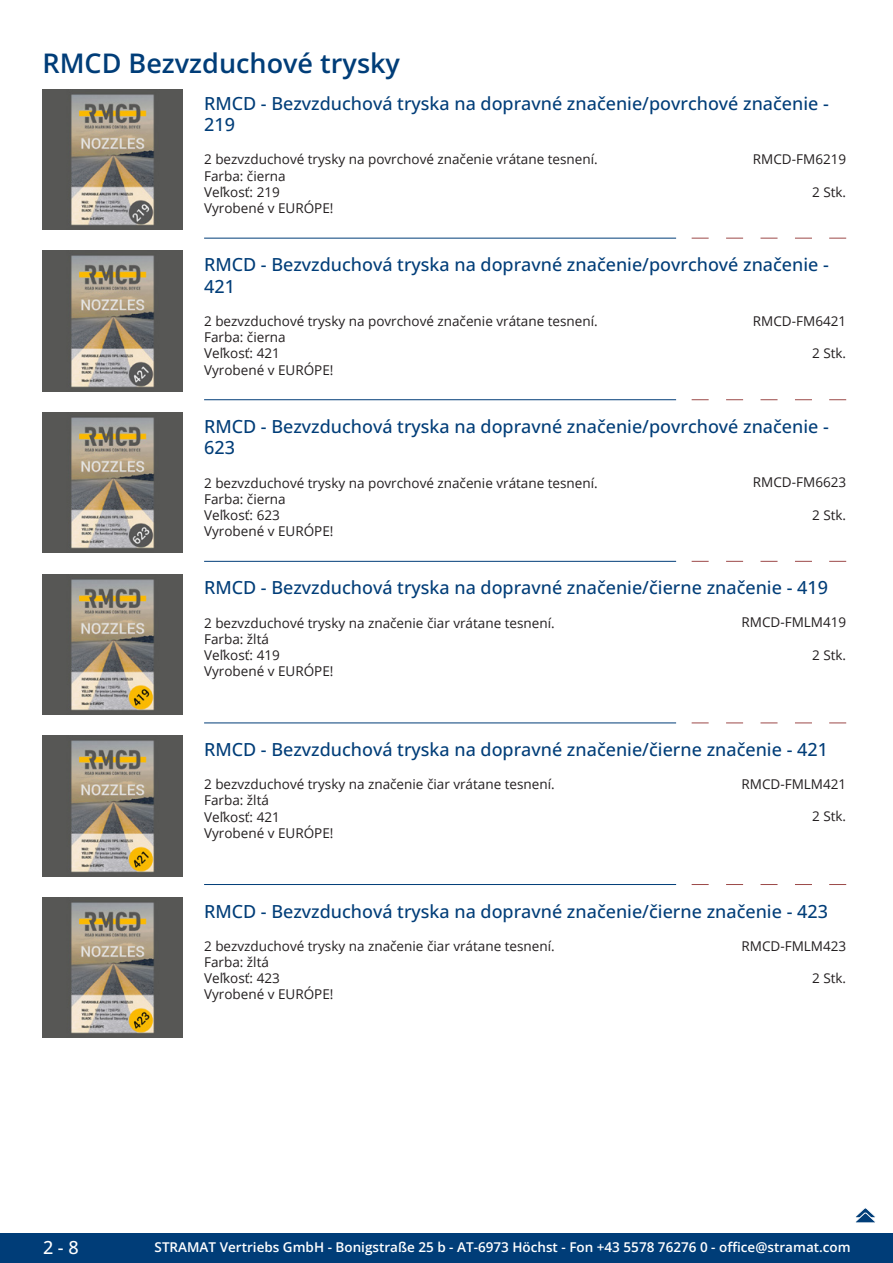
<style>
.page{position:relative;width:893px;height:1263px;background:#fff}
.page>*{position:absolute;margin:0;border:0;box-sizing:border-box;transform-origin:0 0}
.GruppeName{font:600 27px "Open Sans";color:#003d78}
.ArtikelName{font:500 18px/21.6px "Open Sans";color:#003d78}
.t1{font:500 18px "Open Sans";color:#fff}
.Beschreibung{font:13.5px/16.2px "Open Sans";color:#231f20}
.ArtikelNummer{font:13.5px "Open Sans";color:#231f20}
.t2{font:600 13.5px "Open Sans";color:#fff}
</style>
<div class="page">
<div style="left:0;top:1233px;width:893px;height:30px;background:#003d78"></div>
<img style="left:43px;top:89px;width:140px;height:141px">
<img style="left:43px;top:251px;width:140px;height:140px">
<svg style="left:692px;top:238px;width:17px;height:1px"></svg>
<svg style="left:726px;top:238px;width:17px;height:1px"></svg>
<svg style="left:760px;top:238px;width:17px;height:1px"></svg>
<svg style="left:795px;top:238px;width:17px;height:1px"></svg>
<svg style="left:829px;top:238px;width:17px;height:1px"></svg>
<hr style="left:204px;top:238px;width:472px;height:1px;background:#003d78">
<img style="left:43px;top:412px;width:140px;height:141px">
<svg style="left:692px;top:399px;width:17px;height:1px"></svg>
<svg style="left:726px;top:399px;width:17px;height:1px"></svg>
<svg style="left:760px;top:399px;width:17px;height:1px"></svg>
<svg style="left:795px;top:399px;width:17px;height:1px"></svg>
<svg style="left:829px;top:399px;width:17px;height:1px"></svg>
<hr style="left:204px;top:399px;width:472px;height:1px;background:#003d78">
<img style="left:43px;top:574px;width:140px;height:140px">
<svg style="left:692px;top:561px;width:17px;height:1px"></svg>
<svg style="left:726px;top:561px;width:17px;height:1px"></svg>
<svg style="left:760px;top:561px;width:17px;height:1px"></svg>
<svg style="left:795px;top:561px;width:17px;height:1px"></svg>
<svg style="left:829px;top:561px;width:17px;height:1px"></svg>
<hr style="left:204px;top:561px;width:472px;height:1px;background:#003d78">
<img style="left:43px;top:736px;width:140px;height:140px">
<svg style="left:692px;top:723px;width:17px;height:1px"></svg>
<svg style="left:726px;top:723px;width:17px;height:1px"></svg>
<svg style="left:760px;top:723px;width:17px;height:1px"></svg>
<svg style="left:795px;top:723px;width:17px;height:1px"></svg>
<svg style="left:829px;top:723px;width:17px;height:1px"></svg>
<hr style="left:204px;top:723px;width:472px;height:1px;background:#003d78">
<img style="left:43px;top:897px;width:140px;height:140px">
<svg style="left:692px;top:884px;width:17px;height:1px"></svg>
<svg style="left:726px;top:884px;width:17px;height:1px"></svg>
<svg style="left:760px;top:884px;width:17px;height:1px"></svg>
<svg style="left:795px;top:884px;width:17px;height:1px"></svg>
<svg style="left:829px;top:884px;width:17px;height:1px"></svg>
<hr style="left:204px;top:884px;width:472px;height:1px;background:#003d78">
<svg style="left:855px;top:1208px;width:21px;height:15px"></svg>
<p class="GruppeName" style="left:43px;top:44px;width:359px">RMCD Bezvzduchové trysky</p>
<p class="ArtikelName" style="left:204px;top:92px;width:625px">RMCD - Bezvzduchová tryska na dopravné značenie/povrchové značenie -<br>219</p>
<p class="Beschreibung" style="left:204px;top:151px;width:395px">2 bezvzduchové trysky na povrchové značenie vrátane tesnení.<br>Farba: čierna<br>Veľkosť: 219<br>Vyrobené v EURÓPE!</p>
<p class="ArtikelNummer" style="left:753px;top:150px;width:95px">RMCD-FM6219</p>
<p class="ArtikelNummer" style="left:812px;top:182px;width:36px">2 Stk.</p>
<p class="ArtikelName" style="left:204px;top:253px;width:625px">RMCD - Bezvzduchová tryska na dopravné značenie/povrchové značenie -<br>421</p>
<p class="Beschreibung" style="left:204px;top:313px;width:395px">2 bezvzduchové trysky na povrchové značenie vrátane tesnení.<br>Farba: čierna<br>Veľkosť: 421<br>Vyrobené v EURÓPE!</p>
<p class="ArtikelNummer" style="left:753px;top:312px;width:95px">RMCD-FM6421</p>
<p class="ArtikelNummer" style="left:812px;top:344px;width:36px">2 Stk.</p>
<p class="ArtikelName" style="left:204px;top:415px;width:625px">RMCD - Bezvzduchová tryska na dopravné značenie/povrchové značenie -<br>623</p>
<p class="Beschreibung" style="left:204px;top:474px;width:395px">2 bezvzduchové trysky na povrchové značenie vrátane tesnení.<br>Farba: čierna<br>Veľkosť: 623<br>Vyrobené v EURÓPE!</p>
<p class="ArtikelNummer" style="left:753px;top:473px;width:95px">RMCD-FM6623</p>
<p class="ArtikelNummer" style="left:812px;top:506px;width:36px">2 Stk.</p>
<p class="ArtikelName" style="left:204px;top:576px;width:625px">RMCD - Bezvzduchová tryska na dopravné značenie/čierne značenie - 419</p>
<p class="Beschreibung" style="left:204px;top:614px;width:352px">2 bezvzduchové trysky na značenie čiar vrátane tesnení.<br>Farba: žltá<br>Veľkosť: 419<br>Vyrobené v EURÓPE!</p>
<p class="ArtikelNummer" style="left:741px;top:613px;width:106px">RMCD-FMLM419</p>
<p class="ArtikelNummer" style="left:812px;top:646px;width:36px">2 Stk.</p>
<p class="ArtikelName" style="left:204px;top:738px;width:625px">RMCD - Bezvzduchová tryska na dopravné značenie/čierne značenie - 421</p>
<p class="Beschreibung" style="left:204px;top:776px;width:352px">2 bezvzduchové trysky na značenie čiar vrátane tesnení.<br>Farba: žltá<br>Veľkosť: 421<br>Vyrobené v EURÓPE!</p>
<p class="ArtikelNummer" style="left:741px;top:775px;width:106px">RMCD-FMLM421</p>
<p class="ArtikelNummer" style="left:812px;top:807px;width:36px">2 Stk.</p>
<p class="ArtikelName" style="left:204px;top:900px;width:625px">RMCD - Bezvzduchová tryska na dopravné značenie/čierne značenie - 423</p>
<p class="Beschreibung" style="left:204px;top:937px;width:352px">2 bezvzduchové trysky na značenie čiar vrátane tesnení.<br>Farba: žltá<br>Veľkosť: 423<br>Vyrobené v EURÓPE!</p>
<p class="ArtikelNummer" style="left:741px;top:936px;width:106px">RMCD-FMLM423</p>
<p class="ArtikelNummer" style="left:812px;top:969px;width:36px">2 Stk.</p>
<h2 class="t1" style="left:43px;top:1234px;width:37px">2 - 8</h2>
<p class="t2" style="left:155px;top:1238px;width:698px">STRAMAT Vertriebs GmbH - Bonigstraße 25 b - AT-6973 Höchst - Fon +43 5578 76276 0 - office@stramat.com</p>
</div>
